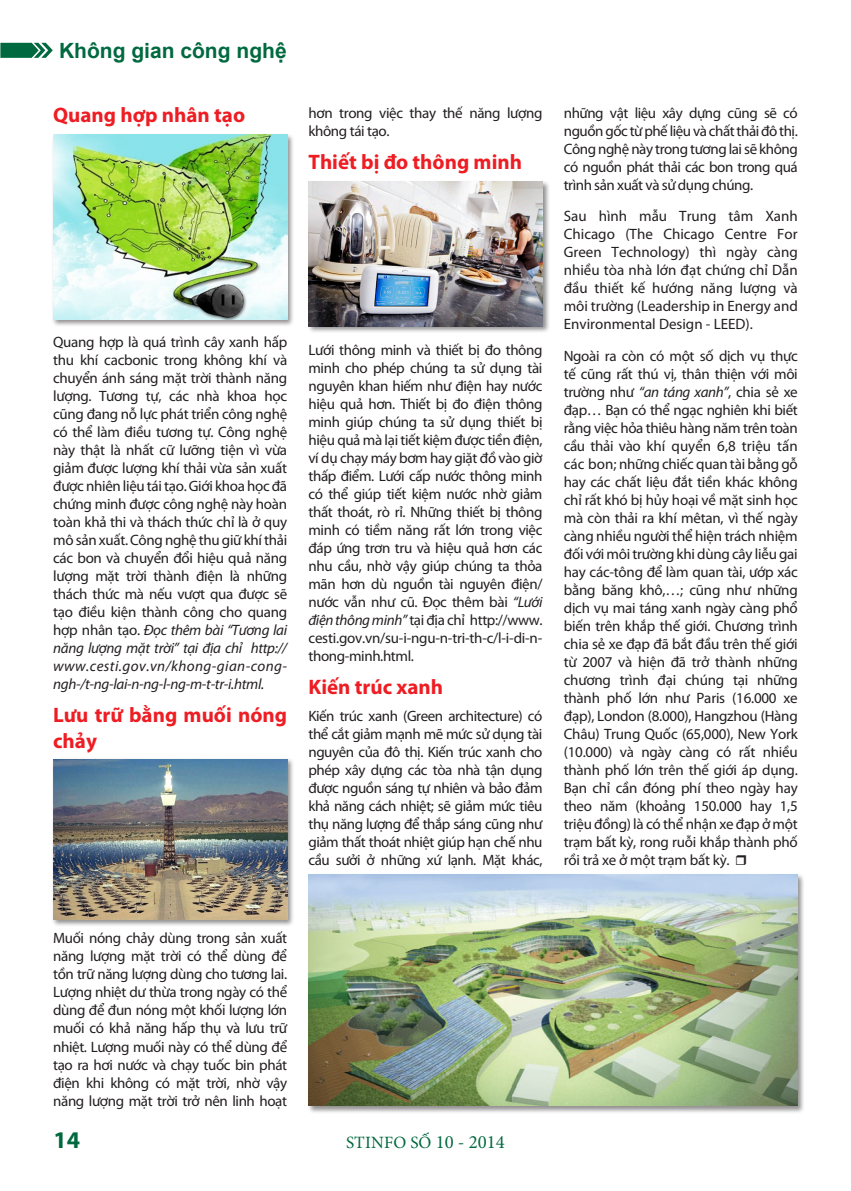
<style>
.page{position:relative;width:851px;height:1191px;background:#fff}
.page>*{position:absolute;margin:0;border:0;box-sizing:border-box;transform-origin:0 0}
.t1{font:700 24px "Myriad Pro";color:#00693f}
.t2{font:700 21px/25.2px "Myriad Pro";color:#ee1d23}
.t3{font:700 21px "Arial";color:#00693f}
.t4{font:17.25px "Minion Pro";letter-spacing:.01em;color:#00693f}
.t5{font:15px/18px "Myriad Pro";letter-spacing:-.025em;color:#231f20;text-align:justify}
.s1{font-style:italic}
.s2{font-size:18.75px}
</style>
<div class="page">
<svg style="left:0;top:43px;width:53px;height:15px"></svg>
<div style="left:51px;top:133px;width:243px;height:194px;background:#231f20;opacity:.5"></div>
<img style="left:53px;top:135px;width:234px;height:184px">
<div style="left:51px;top:757px;width:243px;height:170px;background:#231f20;opacity:.5"></div>
<img style="left:53px;top:759px;width:234px;height:160px">
<div style="left:307px;top:180px;width:243px;height:153px;background:#231f20;opacity:.5"></div>
<img style="left:308px;top:182px;width:234px;height:144px">
<div style="left:307px;top:873px;width:497px;height:240px;background:#231f20;opacity:.5"></div>
<img style="left:308px;top:874px;width:489px;height:232px">
<h2 class="t3" style="left:59px;top:37px;width:229px">Không gian công nghệ</h2>
<p class="t2" style="left:53px;top:102px;width:193px">Quang hợp nhân tạo</p>
<p class="t5" style="left:308px;top:103px;width:235px">hơn trong việc thay thế năng lượng không tái tạo.</p>
<p class="t2" style="left:308px;top:149px;width:215px">Thiết bị đo thông minh</p>
<p class="t5" style="left:53px;top:332px;width:235px">Quang hợp là quá trình cây xanh hấp thu khí cacbonic trong không khí và chuyển ánh sáng mặt trời thành năng lượng. Tương tự, các nhà khoa học cũng đang nỗ lực phát triển công nghệ có thể làm điều tương tự. Công nghệ này thật là nhất cữ lưỡng tiện vì vừa giảm được lượng khí thải vừa sản xuất được nhiên liệu tái tạo. Giới khoa học đã chứng minh được công nghệ này hoàn toàn khả thi và thách thức chỉ là ở quy mô sản xuất. Công nghệ thu giữ khí thải các bon và chuyển đổi hiệu quả năng lượng mặt trời thành điện là những thách thức mà nếu vượt qua được sẽ tạo điều kiện thành công cho quang hợp nhân tạo. <span class="s1">Đọc thêm bài “Tương lai năng lượng mặt trời” tại địa chỉ http:// www.cesti.gov.vn/khong-gian-cong&shy;ngh-/t-ng-lai-n-ng-l-ng-m-t-tr-i.html.</span></p>
<p class="t2" style="left:53px;top:702px;width:235px">Lưu trữ bằng muối nóng chảy</p>
<p class="t5" style="left:308px;top:340px;width:235px">Lưới thông minh và thiết bị đo thông minh cho phép chúng ta sử dụng tài nguyên khan hiếm như điện hay nước hiệu quả hơn. Thiết bị đo điện thông minh giúp chúng ta sử dụng thiết bị hiệu quả mà lại tiết kiệm được tiền điện, ví dụ chạy máy bơm hay giặt đồ vào giờ thấp điểm. Lưới cấp nước thông minh có thể giúp tiết kiệm nước nhờ giảm thất thoát, rò rỉ. Những thiết bị thông minh có tiềm năng rất lớn trong việc đáp ứng trơn tru và hiệu quả hơn các nhu cầu, nhờ vậy giúp chúng ta thỏa mãn hơn dù nguồn tài nguyên điện/ nước vẫn như cũ. Đọc thêm bài <span class="s1">“Lưới điện thông minh”</span> tại địa chỉ http://www. cesti.gov.vn/su-i-ngu-n-tri-th-c/l-i-di-n&shy;thong-minh.html.</p>
<p class="t2" style="left:308px;top:674px;width:136px">Kiến trúc xanh</p>
<p class="t5" style="left:308px;top:706px;width:235px">Kiến trúc xanh (Green architecture) có thể cắt giảm mạnh mẽ mức sử dụng tài nguyên của đô thị. Kiến trúc xanh cho phép xây dựng các tòa nhà tận dụng được nguồn sáng tự nhiên và bảo đảm khả năng cách nhiệt; sẽ giảm mức tiêu thụ năng lượng để thắp sáng cũng như giảm thất thoát nhiệt giúp hạn chế nhu cầu sưởi ở những xứ lạnh. Mặt khác,</p>
<p class="t5" style="left:563px;top:103px;width:235px">những vật liệu xây dựng cũng sẽ có nguồn gốc từ phế liệu và chất thải đô thị.<br>Công nghệ này trong tương lai sẽ không có nguồn phát thải các bon trong quá trình sản xuất và sử dụng chúng.</p>
<p class="t5" style="left:563px;top:207px;width:235px">Sau hình mẫu Trung tâm Xanh Chicago (The Chicago Centre For Green Technology) thì ngày càng nhiều tòa nhà lớn đạt chứng chỉ Dẫn đầu thiết kế hướng năng lượng và môi trường (Leadership in Energy and Environmental Design - LEED).</p>
<p class="t5" style="left:563px;top:346px;width:235px">Ngoài ra còn có một số dịch vụ thực tế cũng rất thú vị, thân thiện với môi trường như <span class="s1">“an táng xanh”</span>, chia sẻ xe đạp… Bạn có thể ngạc nghiên khi biết rằng việc hỏa thiêu hàng năm trên toàn cầu thải vào khí quyển 6,8 triệu tấn các bon; những chiếc quan tài bằng gỗ hay các chất liệu đắt tiền khác không chỉ rất khó bị hủy hoại về mặt sinh học mà còn thải ra khí mêtan, vì thế ngày càng nhiều người thể hiện trách nhiệm đối với môi trường khi dùng cây liễu gai hay các-tông để làm quan tài, ướp xác bằng băng khô,…; cũng như những dịch vụ mai táng xanh ngày càng phổ biến trên khắp thế giới. Chương trình chia sẻ xe đạp đã bắt đầu trên thế giới từ 2007 và hiện đã trở thành những chương trình đại chúng tại những thành phố lớn như Paris (16.000 xe đạp), London (8.000), Hangzhou (Hàng Châu) Trung Quốc (65,000), New York (10.000) và ngày càng có rất nhiều thành phố lớn trên thế giới áp dụng.<br>Bạn chỉ cần đóng phí theo ngày hay theo năm (khoảng 150.000 hay 1,5 triệu đồng) là có thể nhận xe đạp ở một trạm bất kỳ, rong ruỗi khắp thành phố rồi trả xe ở một trạm bất kỳ.</p>
<p class="t5" style="left:53px;top:929px;width:235px">Muối nóng chảy dùng trong sản xuất năng lượng mặt trời có thể dùng để tồn trữ năng lượng dùng cho tương lai.<br>Lượng nhiệt dư thừa trong ngày có thể dùng để đun nóng một khối lượng lớn muối có khả năng hấp thụ và lưu trữ nhiệt. Lượng muối này có thể dùng để tạo ra hơi nước và chạy tuốc bin phát điện khi không có mặt trời, nhờ vậy năng lượng mặt trời trở nên linh hoạt</p>
<p class="t1" style="left:53px;top:1124px;width:28px">14</p>
<p class="t4" style="left:346px;top:1131px;width:160px">STINFO SỐ <span class="s2">10 - 2014</span></p>
</div>
